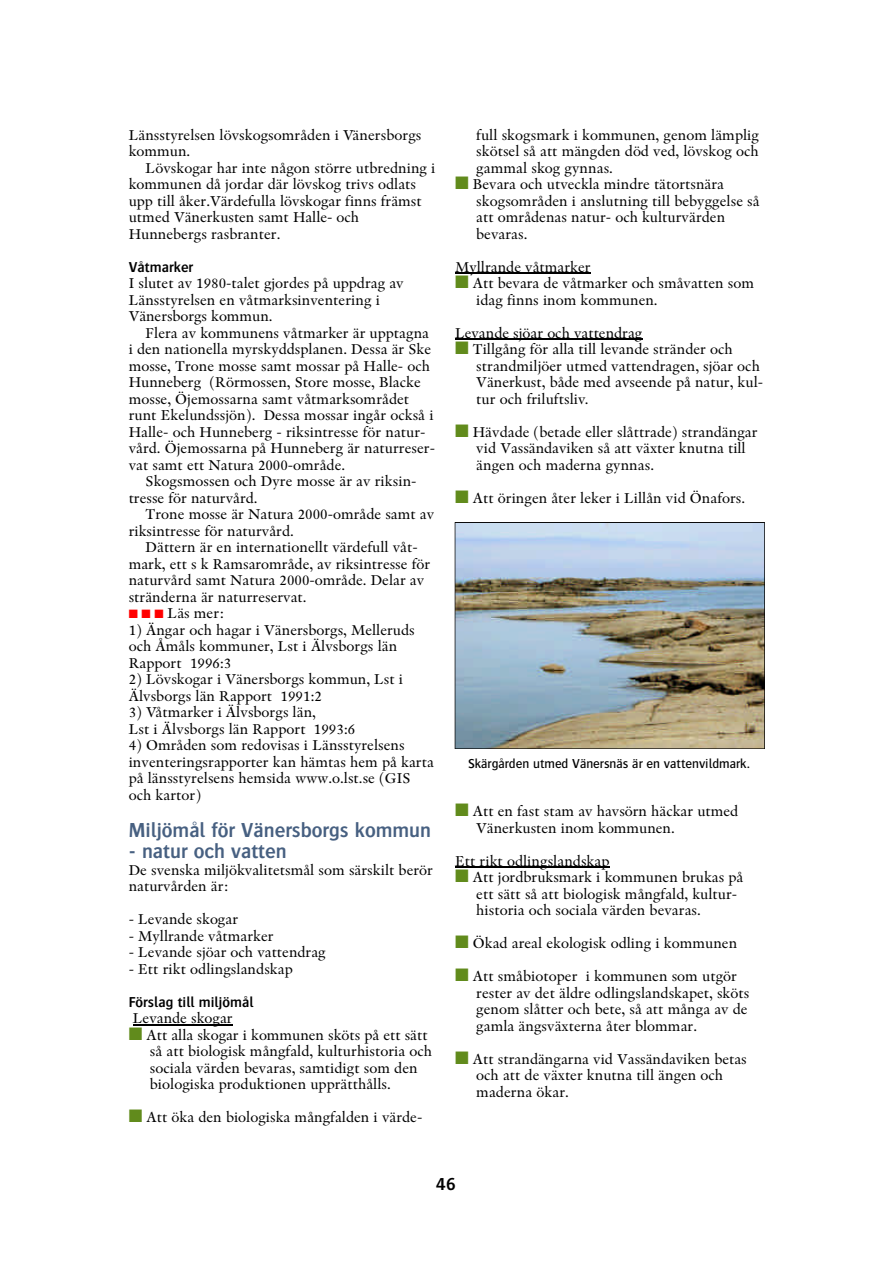
<style>
.page{position:relative;width:894px;height:1263px;background:#fff}
.page>*{position:absolute;margin:0;border:0;box-sizing:border-box;transform-origin:0 0}
.t1{font:600 21px "Bosis";color:#476081}
.t2{font:600 18px "Bosis";color:#000}
.t3{font:15px/16.5px "Indigo";color:#000}
.t4{font:600 15px "Bosis";letter-spacing:.005em;color:#000}
.t5{font:500 13.5px "Bosis";color:#000}
.s1{color:#f00}
.s2{color:#618b1c}
</style>
<div class="page">
<hr style="left:133px;top:1024px;width:100px;height:1px;background:#000">
<hr style="left:455px;top:273px;width:136px;height:1px;background:#000">
<hr style="left:455px;top:339px;width:187px;height:1px;background:#000">
<hr style="left:455px;top:867px;width:154px;height:1px;background:#000">
<img style="left:455px;top:522px;width:310px;height:227px">
<p class="t3" style="left:129px;top:127px;width:294px">Länsstyrelsen lövskogsområden i Vänersborgs kommun.</p>
<p class="t3" style="left:129px;top:160px;width:308px;text-indent:17px">Lövskogar har inte någon större utbredning i kommunen då jordar där lövskog trivs odlats upp till åker.Värdefulla lövskogar finns främst utmed Vänerkusten samt Halle- och Hunnebergs rasbranter.</p>
<p class="t4" style="left:129px;top:259px;width:66px">Våtmarker</p>
<p class="t3" style="left:129px;top:275px;width:277px">I slutet av 1980-talet gjordes på uppdrag av<br>Länsstyrelsen en våtmarksinventering i<br>Vänersborgs kommun.</p>
<p class="t3" style="left:129px;top:325px;width:308px;text-indent:17px">Flera av kommunens våtmarker är upptagna i den nationella myrskyddsplanen. Dessa är Ske mosse, Trone mosse samt mossar på Halle- och Hunneberg (Rörmossen, Store mosse, Blacke mosse, Öjemossarna samt våtmarksområdet runt Ekelundssjön). Dessa mossar ingår också i Halle- och Hunneberg - riksintresse för natur&shy;vård. Öjemossarna på Hunneberg är naturreser&shy;vat samt ett Natura 2000-område.</p>
<p class="t3" style="left:129px;top:473px;width:289px;text-indent:17px">Skogsmossen och Dyre mosse är av riksin&shy;tresse för naturvård.</p>
<p class="t3" style="left:129px;top:506px;width:307px;text-indent:17px">Trone mosse är Natura 2000-område samt av riksintresse för naturvård.</p>
<p class="t3" style="left:129px;top:539px;width:303px;text-indent:17px">Dättern är en internationellt värdefull våt&shy;mark, ett s k Ramsarområde, av riksintresse för naturvård samt Natura 2000-område. Delar av stränderna är naturreservat.</p>
<p class="t3" style="left:129px;top:605px;width:97px"><span class="s1">■</span> <span class="s1">■</span> <span class="s1">■</span> Läs mer:</p>
<p class="t3" style="left:129px;top:622px;width:288px">1) Ängar och hagar i Vänersborgs, Melleruds och Åmåls kommuner, Lst i Älvsborgs län<br>Rapport 1996:3</p>
<p class="t3" style="left:129px;top:671px;width:276px">2) Lövskogar i Vänersborgs kommun, Lst i<br>Älvsborgs län Rapport 1991:2</p>
<p class="t3" style="left:129px;top:704px;width:228px">3) Våtmarker i Älvsborgs län,<br>Lst i Älvsborgs län Rapport 1993:6</p>
<p class="t3" style="left:129px;top:737px;width:307px">4) Områden som redovisas i Länsstyrelsens inventeringsrapporter kan hämtas hem på karta på länsstyrelsens hemsida www.o.lst.se (GIS och kartor)</p>
<h1 class="t1" style="left:129px;top:819px;width:304px">Miljömål för Vänersborgs kommun</h1>
<h1 class="t1" style="left:129px;top:840px;width:160px">- natur och vatten</h1>
<p class="t3" style="left:129px;top:862px;width:306px">De svenska miljökvalitetsmål som särskilt berör naturvården är:</p>
<p class="t3" style="left:129px;top:911px;width:111px">- Levande skogar</p>
<p class="t3" style="left:129px;top:928px;width:146px">- Myllrande våtmarker</p>
<p class="t3" style="left:129px;top:944px;width:199px">- Levande sjöar och vattendrag</p>
<p class="t3" style="left:129px;top:961px;width:166px">- Ett rikt odlingslandskap</p>
<p class="t4" style="left:129px;top:994px;width:126px">Förslag till miljömål</p>
<p class="t3" style="left:133px;top:1010px;width:101px">Levande skogar</p>
<p class="t3" style="left:150px;top:1027px;width:284px;text-indent:-21px"><span class="s2">■</span> Att alla skogar i kommunen sköts på ett sätt så att biologisk mångfald, kulturhistoria och sociala värden bevaras, samtidigt som den biologiska produktionen upprätthålls.</p>
<p class="t3" style="left:129px;top:1109px;width:295px"><span class="s2">■</span> Att öka den biologiska mångfalden i värde-</p>
<p class="t3" style="left:476px;top:127px;width:284px;text-align:justify">full skogsmark i kommunen, genom lämplig skötsel så att mängden död ved, lövskog och gammal skog gynnas.</p>
<p class="t3" style="left:476px;top:176px;width:285px;text-indent:-21px"><span class="s2">■</span> Bevara och utveckla mindre tätortsnära skogsområden i anslutning till bebyggelse så att områdenas natur- och kulturvärden bevaras.</p>
<p class="t3" style="left:455px;top:259px;width:137px">Myllrande våtmarker</p>
<p class="t3" style="left:476px;top:275px;width:279px;text-indent:-21px"><span class="s2">■</span> Att bevara de våtmarker och småvatten som idag finns inom kommunen.</p>
<p class="t3" style="left:455px;top:325px;width:189px">Levande sjöar och vattendrag</p>
<p class="t3" style="left:476px;top:341px;width:288px;text-indent:-21px"><span class="s2">■</span> Tillgång för alla till levande stränder och strandmiljöer utmed vattendragen, sjöar och Vänerkust, både med avseende på natur, kul&shy;tur och friluftsliv.</p>
<p class="t3" style="left:476px;top:424px;width:283px;text-indent:-21px"><span class="s2">■</span> Hävdade (betade eller slåttrade) strandängar vid Vassändaviken så att växter knutna till ängen och maderna gynnas.</p>
<p class="t3" style="left:455px;top:490px;width:292px"><span class="s2">■</span> Att öringen åter leker i Lillån vid Önafors.</p>
<p class="t5" style="left:468px;top:756px;width:283px">Skärgården utmed Vänersnäs är en vattenvildmark.</p>
<p class="t3" style="left:476px;top:803px;width:264px;text-indent:-21px"><span class="s2">■</span> Att en fast stam av havsörn häckar utmed<br>Vänerkusten inom kommunen.</p>
<p class="t3" style="left:455px;top:853px;width:156px">Ett rikt odlingslandskap</p>
<p class="t3" style="left:476px;top:869px;width:269px;text-indent:-21px"><span class="s2">■</span> Att jordbruksmark i kommunen brukas på ett sätt så att biologisk mångfald, kultur&shy;historia och sociala värden bevaras.</p>
<p class="t3" style="left:455px;top:935px;width:284px"><span class="s2">■</span> Ökad areal ekologisk odling i kommunen</p>
<p class="t3" style="left:476px;top:968px;width:275px;text-indent:-21px"><span class="s2">■</span> Att småbiotoper i kommunen som utgör rester av det äldre odlingslandskapet, sköts genom slåtter och bete, så att många av de gamla ängsväxterna åter blommar.</p>
<p class="t3" style="left:476px;top:1051px;width:272px;text-indent:-21px"><span class="s2">■</span> Att strandängarna vid Vassändaviken betas och att de växter knutna till ängen och maderna ökar.</p>
<p class="t2" style="left:436px;top:1175px;width:21px">46</p>
</div>
